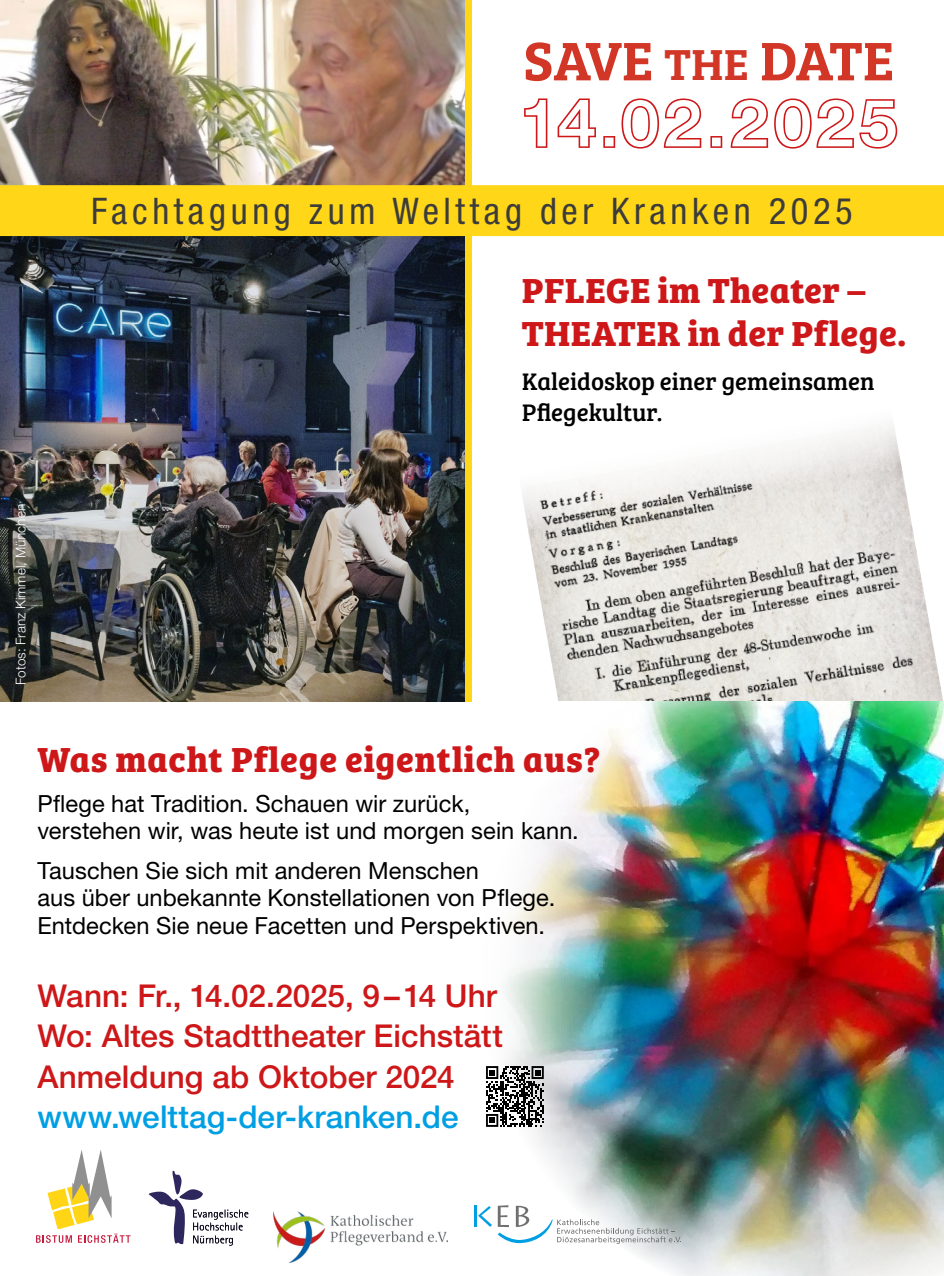
<style>
.page{position:relative;width:944px;height:1276px;background:#fff}
.page>*{position:absolute;margin:0;border:0;box-sizing:border-box;transform-origin:0 0}
.t1{font:69.75px "Helvetica Neue LT Pro Bd Ou";letter-spacing:-.02em;color:#cd1719}
.t2{font:600 56.02px "Bree Serif";letter-spacing:-.02em;color:#d23627}
.t3{font:condensed 36.68px "Helvetica Neue LT Pro";letter-spacing:.125em;color:#3c3c3b}
.t4{font:700 36px/43.2px "Bree Serif";letter-spacing:.01em;color:#cd1719}
.t5{font:500 31.5px/40.5px "Helvetica Neue LT Pro";color:#cd1719}
.t6{font:500 31.5px "Helvetica Neue LT Pro";letter-spacing:.005em;color:#009fe3}
.t7{font:24.75px/31.7px "Bree Serif";color:#000}
.t8{font:23.62px/27.7px "Helvetica Neue LT Pro";letter-spacing:.005em;color:#000}
.t9{font:300 13.5px "Helvetica Neue LT Pro";color:#fff}
.s1{font-size:44.77px}
</style>
<div class="page">
<img style="left:522px;top:492px;width:422px;height:210px">
<img style="left:525px;top:426px;width:398px;height:276px">
<img style="left:489px;top:702px;width:455px;height:574px">
<img style="left:0;top:0;width:466px;height:185px">
<img style="left:0;top:236px;width:466px;height:466px">
<div style="left:466px;top:0;width:6px;height:702px;background:#ffd618"></div>
<div style="left:1px;top:187px;width:942px;height:48px;background:#ffd618"></div>
<div style="left:0;top:185px;width:944px;height:51px;border:3px solid #ffd618"></div>
<svg style="left:36px;top:1150px;width:94px;height:92px"></svg>
<hr style="left:474px;top:1205px;width:3px;height:22px;background:#009fe3">
<svg style="left:478px;top:1206px;width:14px;height:20px"></svg>
<svg style="left:498px;top:1205px;width:183px;height:39px"></svg>
<img style="left:274px;top:1211px;width:173px;height:52px">
<svg style="left:149px;top:1170px;width:99px;height:75px"></svg>
<div style="left:483px;top:1062px;width:64px;height:68px;background:linear-gradient(to right,#fff,#e3e4e5)"></div>
<svg style="left:486px;top:1066px;width:58px;height:61px"></svg>
<h2 class="t2" style="left:523px;top:18px;width:373px">SAVE <span class="s1">THE</span> DATE</h2>
<h1 class="t1" style="left:517px;top:79px;width:385px">14.02.2025</h1>
<h3 class="t3" style="left:91px;top:189px;width:763px">Fachtagung zum Welttag der Kranken 2025</h3>
<h3 class="t4" style="left:522px;top:266px;width:386px">PFLEGE im Theater –<br>THEATER in der Pflege.</h3>
<p class="t7" style="left:522px;top:364px;width:354px">Kaleidoskop einer gemeinsamen<br>Pflegekultur.</p>
<p class="t9" style="left:12px;top:685px;width:183px;rotate:-90deg">Fotos: Franz Kimmel, München</p>
<h3 class="t4" style="left:37px;top:736px;width:564px">Was macht Pflege eigentlich aus?</h3>
<p class="t8" style="left:37px;top:789px;width:543px;line-height:27px">Pflege hat Tradition. Schauen wir zurück, verstehen wir, was heute ist und morgen sein kann.</p>
<p class="t8" style="left:37px;top:856px;width:519px">Tauschen Sie sich mit anderen Menschen<br>aus über unbekannte Konstellationen von Pflege.<br>Entdecken Sie neue Facetten und Perspektiven.</p>
<h3 class="t5" style="left:37px;top:975px;width:467px">Wann: Fr., 14.02.2025, 9–14 Uhr<br>Wo: Altes Stadttheater Eichstätt<br>Anmeldung ab Oktober 2024</h3>
<h3 class="t6" style="left:37px;top:1098px;width:423px">www.welttag-der-kranken.de</h3>
</div>
